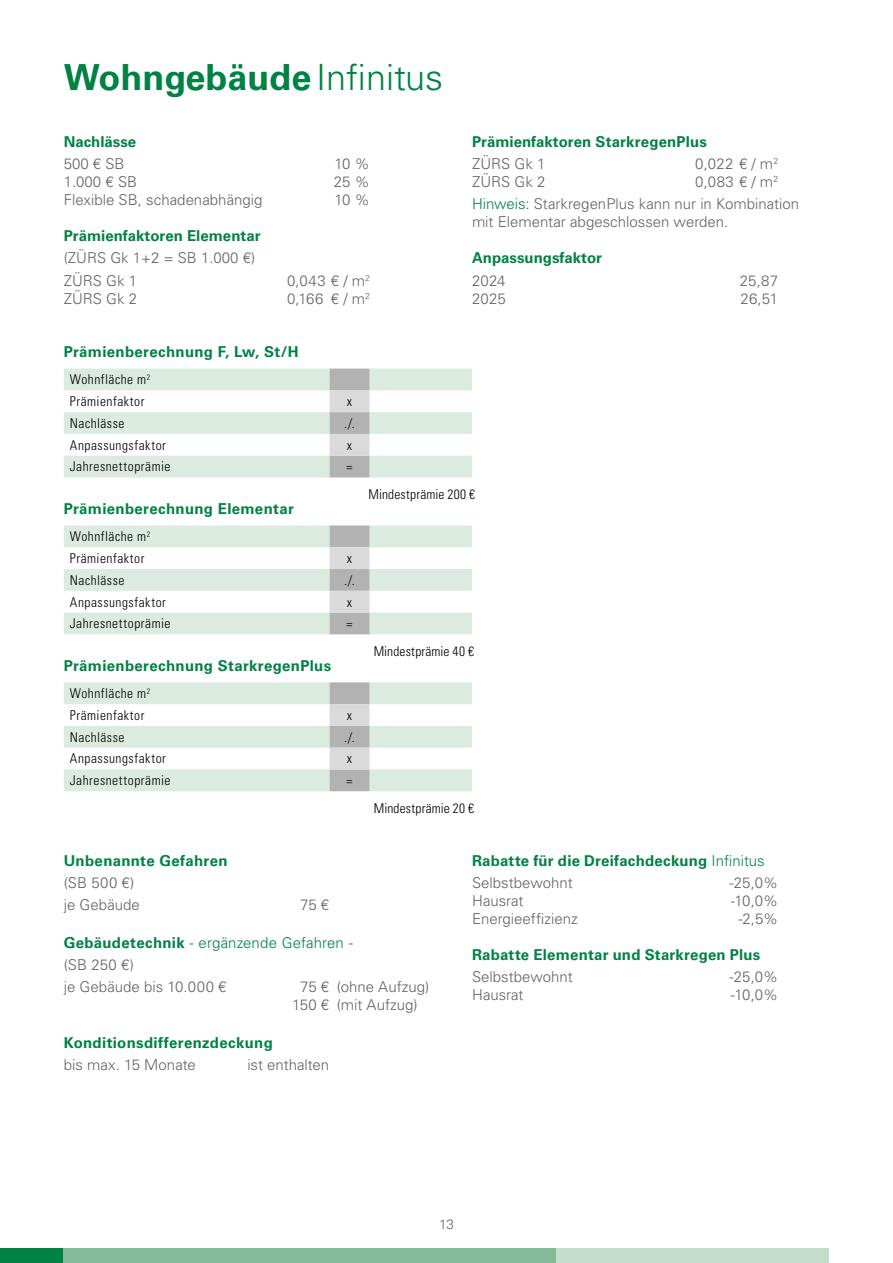
<style>
.page{position:relative;width:893px;height:1263px;background:#fff}
.page>*{position:absolute;margin:0;border:0;box-sizing:border-box;transform-origin:0 0}
.t1{font:700 36px "Univers LT Std";color:#008244}
.t2{font:300 15px/18px "Univers LT Std";color:#646363}
.t3{font:700 15px "Univers LT Std";letter-spacing:.015em;color:#008244}
.t4{font:300 15px "Univers LT Std";letter-spacing:.005em;color:#008244}
.t5{font:300 condensed 13.5px "Univers LT Std";letter-spacing:.035em;color:#000}
.t6{font:300 condensed 13.5px "Univers LT Std";letter-spacing:.015em;color:#000}
.t7{font:300 condensed 13.5px "Univers LT Std";letter-spacing:.01em;color:#000}
.t8{font:300 13.5px "Univers LT Std";color:#646363}
.s1{font-weight:300}
.s2{color:#008244}
.s3{font-weight:700}
</style>
<div class="page">
<div style="left:0;top:1248px;width:64px;height:15px;background:#008244"></div>
<div style="left:64px;top:1248px;width:492px;height:15px;background:#83ba98"></div>
<div style="left:556px;top:1248px;width:273px;height:15px;background:#c5ddcc"></div>
<svg style="left:64px;top:369px;width:408px;height:108px"></svg>
<svg style="left:64px;top:525px;width:408px;height:109px"></svg>
<svg style="left:64px;top:682px;width:408px;height:109px"></svg>
<p class="t1" style="left:64px;top:56px;width:381px">Wohngebäude<span class="s1">Infinitus</span></p>
<p class="t3" style="left:64px;top:133px;width:74px">Nachlässe</p>
<p class="t2" style="left:64px;top:155px;width:62px">500 € SB</p>
<p class="t2" style="left:334px;top:155px;width:37px">10 %</p>
<p class="t2" style="left:64px;top:173px;width:75px">1.000 € SB</p>
<p class="t2" style="left:334px;top:173px;width:37px">25 %</p>
<p class="t2" style="left:64px;top:191px;width:200px">Flexible SB, schadenabhängig</p>
<p class="t2" style="left:334px;top:191px;width:37px">10 %</p>
<p class="t3" style="left:64px;top:227px;width:198px">Prämienfaktoren Elementar</p>
<p class="t2" style="left:64px;top:249px;width:193px">(ZÜRS Gk 1+2 = SB 1.000 €)</p>
<p class="t2" style="left:64px;top:271px;width:75px">ZÜRS Gk 1</p>
<p class="t2" style="left:287px;top:271px;width:84px">0,043 € / m<sup>2</sup></p>
<p class="t2" style="left:64px;top:289px;width:75px">ZÜRS Gk 2</p>
<p class="t2" style="left:287px;top:289px;width:84px">0,166 € / m<sup>2</sup></p>
<p class="t3" style="left:64px;top:343px;width:236px">Prämienberechnung F, Lw, St/H</p>
<p class="t5" style="left:70px;top:371px;width:82px">Wohnfläche m<sup>2</sup></p>
<p class="t5" style="left:70px;top:393px;width:76px">Prämienfaktor</p>
<p class="t5" style="left:347px;top:393px;width:7px">x</p>
<p class="t5" style="left:70px;top:415px;width:56px">Nachlässe</p>
<p class="t5" style="left:344px;top:415px;width:12px">./.</p>
<p class="t5" style="left:70px;top:437px;width:98px">Anpassungsfaktor</p>
<p class="t5" style="left:347px;top:437px;width:7px">x</p>
<p class="t5" style="left:70px;top:459px;width:102px">Jahresnettoprämie</p>
<p class="t5" style="left:347px;top:459px;width:7px">=</p>
<p class="t3" style="left:472px;top:133px;width:237px">Prämienfaktoren StarkregenPlus</p>
<p class="t2" style="left:472px;top:155px;width:75px">ZÜRS Gk 1</p>
<p class="t2" style="left:695px;top:155px;width:84px">0,022 € / m<sup>2</sup></p>
<p class="t2" style="left:472px;top:173px;width:75px">ZÜRS Gk 2</p>
<p class="t2" style="left:695px;top:173px;width:84px">0,083 € / m<sup>2</sup></p>
<p class="t2" style="left:472px;top:195px;width:329px"><span class="s2">Hinweis:</span> StarkregenPlus kann nur in Kombination mit Elementar abgeschlossen werden.</p>
<p class="t3" style="left:472px;top:249px;width:132px">Anpassungsfaktor</p>
<p class="t2" style="left:472px;top:271px;width:35px">2024</p>
<p class="t2" style="left:740px;top:271px;width:40px">25,87</p>
<p class="t2" style="left:472px;top:289px;width:35px">2025</p>
<p class="t2" style="left:741px;top:289px;width:39px">26,51</p>
<p class="t3" style="left:64px;top:500px;width:232px">Prämienberechnung Elementar</p>
<p class="t5" style="left:70px;top:528px;width:82px">Wohnfläche m<sup>2</sup></p>
<p class="t5" style="left:70px;top:550px;width:76px">Prämienfaktor</p>
<p class="t5" style="left:347px;top:550px;width:7px">x</p>
<p class="t5" style="left:70px;top:572px;width:56px">Nachlässe</p>
<p class="t5" style="left:344px;top:572px;width:12px">./.</p>
<p class="t5" style="left:70px;top:594px;width:98px">Anpassungsfaktor</p>
<p class="t5" style="left:347px;top:594px;width:7px">x</p>
<p class="t5" style="left:70px;top:615px;width:102px">Jahresnettoprämie</p>
<p class="t5" style="left:347px;top:615px;width:7px">=</p>
<p class="t3" style="left:64px;top:657px;width:269px">Prämienberechnung StarkregenPlus</p>
<p class="t5" style="left:70px;top:685px;width:82px">Wohnfläche m<sup>2</sup></p>
<p class="t5" style="left:70px;top:707px;width:76px">Prämienfaktor</p>
<p class="t5" style="left:347px;top:707px;width:7px">x</p>
<p class="t5" style="left:70px;top:729px;width:56px">Nachlässe</p>
<p class="t5" style="left:344px;top:729px;width:12px">./.</p>
<p class="t5" style="left:70px;top:751px;width:98px">Anpassungsfaktor</p>
<p class="t5" style="left:347px;top:751px;width:7px">x</p>
<p class="t5" style="left:70px;top:772px;width:102px">Jahresnettoprämie</p>
<p class="t5" style="left:347px;top:772px;width:7px">=</p>
<p class="t6" style="left:369px;top:486px;width:108px">Mindestprämie 200 €</p>
<p class="t7" style="left:374px;top:643px;width:102px">Mindestprämie 40 €</p>
<p class="t6" style="left:374px;top:800px;width:102px">Mindestprämie 20 €</p>
<p class="t3" style="left:64px;top:851px;width:165px">Unbenannte Gefahren</p>
<p class="t2" style="left:64px;top:873px;width:72px">(SB 500 €)</p>
<p class="t2" style="left:64px;top:896px;width:78px">je Gebäude</p>
<p class="t2" style="left:300px;top:896px;width:31px">75 €</p>
<p class="t4" style="left:64px;top:933px;width:291px"><span class="s3">Gebäudetechnik</span> - ergänzende Gefahren -</p>
<p class="t2" style="left:64px;top:955px;width:72px">(SB 250 €)</p>
<p class="t2" style="left:64px;top:978px;width:164px">je Gebäude bis 10.000 €</p>
<p class="t2" style="left:300px;top:978px;width:131px">75 € (ohne Aufzug)</p>
<p class="t2" style="left:292px;top:996px;width:127px">150 € (mit Aufzug)</p>
<p class="t3" style="left:64px;top:1033px;width:211px">Konditionsdifferenzdeckung</p>
<p class="t2" style="left:64px;top:1055px;width:134px">bis max. 15 Monate</p>
<p class="t2" style="left:247px;top:1055px;width:83px">ist enthalten</p>
<p class="t3" style="left:472px;top:851px;width:294px">Rabatte für die Dreifachdeckung <span class="s1">Infinitus</span></p>
<p class="t2" style="left:472px;top:873px;width:102px">Selbstbewohnt</p>
<p class="t2" style="left:730px;top:873px;width:50px">-25,0%</p>
<p class="t2" style="left:472px;top:891px;width:53px">Hausrat</p>
<p class="t2" style="left:731px;top:891px;width:49px">-10,0%</p>
<p class="t2" style="left:472px;top:909px;width:107px">Energieeffizienz</p>
<p class="t2" style="left:738px;top:909px;width:41px">-2,5%</p>
<p class="t3" style="left:472px;top:946px;width:290px">Rabatte Elementar und Starkregen Plus</p>
<p class="t2" style="left:472px;top:968px;width:102px">Selbstbewohnt</p>
<p class="t2" style="left:730px;top:968px;width:50px">-25,0%</p>
<p class="t2" style="left:472px;top:986px;width:53px">Hausrat</p>
<p class="t2" style="left:731px;top:986px;width:49px">-10,0%</p>
<p class="t8" style="left:439px;top:1215px;width:16px">13</p>
</div>
